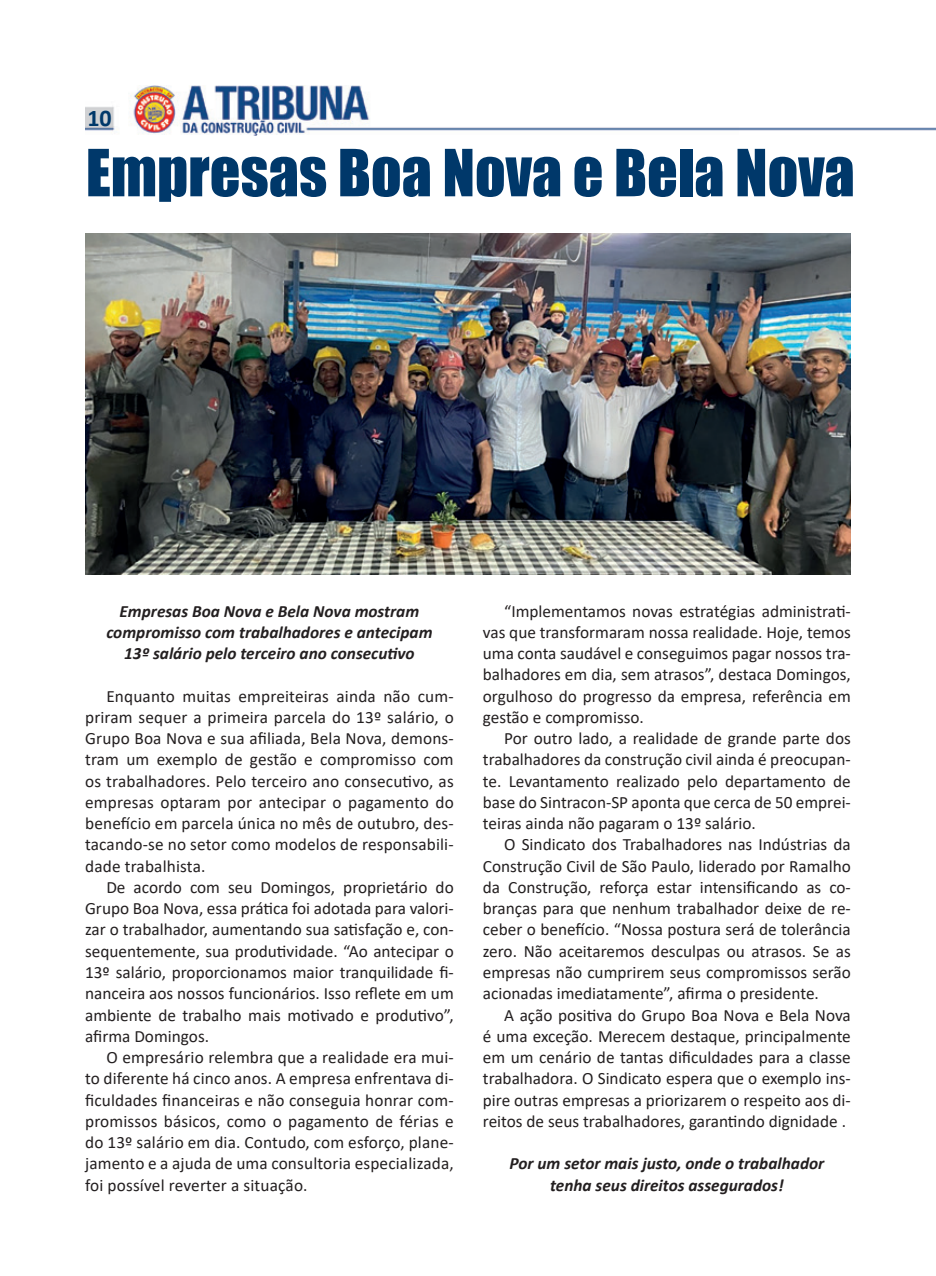
<style>
.page{position:relative;width:936px;height:1276px;background:#fff}
.page>*{position:absolute;margin:0;border:0;box-sizing:border-box;transform-origin:0 0}
.t1{font:60px "Impact";color:#00386a}
.t2{font:700 24px "Calibri";color:#00386a}
.t3{font:17.25px/21.3px "Calibri";color:#231f20;text-align:justify}
.t4{font:italic 700 17.25px/21.3px "Calibri";color:#231f20;text-align:center}
</style>
<div class="page">
<img style="left:86px;top:85px;width:653px;height:50px">
<img style="left:739px;top:127px;width:196px;height:4px">
<img style="left:86px;top:234px;width:764px;height:340px">
<h2 class="t2" style="left:87px;top:101px;width:26px">10</h2>
<h1 class="t1" style="left:86px;top:126px;width:770px">Empresas Boa Nova e Bela Nova</h1>
<p class="t4" style="left:106px;top:599px;width:328px">Empresas Boa Nova e Bela Nova mostram compromisso com trabalhadores e antecipam<br>13º salário pelo terceiro ano consecutivo</p>
<p class="t3" style="left:85px;top:685px;width:370px;text-indent:21px">Enquanto muitas empreiteiras ainda não cum&shy;priram sequer a primeira parcela do 13º salário, o Grupo Boa Nova e sua afiliada, Bela Nova, demons&shy;tram um exemplo de gestão e compromisso com os trabalhadores. Pelo terceiro ano consecutivo, as empresas optaram por antecipar o pagamento do benefício em parcela única no mês de outubro, des&shy;tacando-se no setor como modelos de responsabili&shy;dade trabalhista.</p>
<p class="t3" style="left:85px;top:876px;width:370px;text-indent:21px">De acordo com seu Domingos, proprietário do Grupo Boa Nova, essa prática foi adotada para valori&shy;zar o trabalhador, aumentando sua satisfação e, con&shy;sequentemente, sua produtividade. “Ao antecipar o 13º salário, proporcionamos maior tranquilidade fi&shy;nanceira aos nossos funcionários. Isso reflete em um ambiente de trabalho mais motivado e produtivo”, afirma Domingos.</p>
<p class="t3" style="left:85px;top:1046px;width:370px;text-indent:21px">O empresário relembra que a realidade era mui&shy;to diferente há cinco anos. A empresa enfrentava di&shy;ficuldades financeiras e não conseguia honrar com&shy;promissos básicos, como o pagamento de férias e do 13º salário em dia. Contudo, com esforço, plane&shy;jamento e a ajuda de uma consultoria especializada, foi possível reverter a situação.</p>
<p class="t3" style="left:483px;top:600px;width:369px;text-indent:21px">“Implementamos novas estratégias administrati&shy;vas que transformaram nossa realidade. Hoje, temos uma conta saudável e conseguimos pagar nossos tra&shy;balhadores em dia, sem atrasos”, destaca Domingos, orgulhoso do progresso da empresa, referência em gestão e compromisso.</p>
<p class="t3" style="left:483px;top:727px;width:369px;text-indent:21px">Por outro lado, a realidade de grande parte dos trabalhadores da construção civil ainda é preocupan&shy;te. Levantamento realizado pelo departamento de base do Sintracon-SP aponta que cerca de 50 emprei&shy;teiras ainda não pagaram o 13º salário.</p>
<p class="t3" style="left:483px;top:833px;width:369px;text-indent:21px">O Sindicato dos Trabalhadores nas Indústrias da Construção Civil de São Paulo, liderado por Ramalho da Construção, reforça estar intensificando as co&shy;branças para que nenhum trabalhador deixe de re&shy;ceber o benefício. “Nossa postura será de tolerância zero. Não aceitaremos desculpas ou atrasos. Se as empresas não cumprirem seus compromissos serão acionadas imediatamente”, afirma o presidente.</p>
<p class="t3" style="left:483px;top:1003px;width:369px;text-indent:21px">A ação positiva do Grupo Boa Nova e Bela Nova é uma exceção. Merecem destaque, principalmente em um cenário de tantas dificuldades para a classe trabalhadora. O Sindicato espera que o exemplo ins&shy;pire outras empresas a priorizarem o respeito aos di&shy;reitos de seus trabalhadores, garantindo dignidade .</p>
<p class="t4" style="left:509px;top:1152px;width:316px">Por um setor mais justo, onde o trabalhador tenha seus direitos assegurados!</p>
</div>
